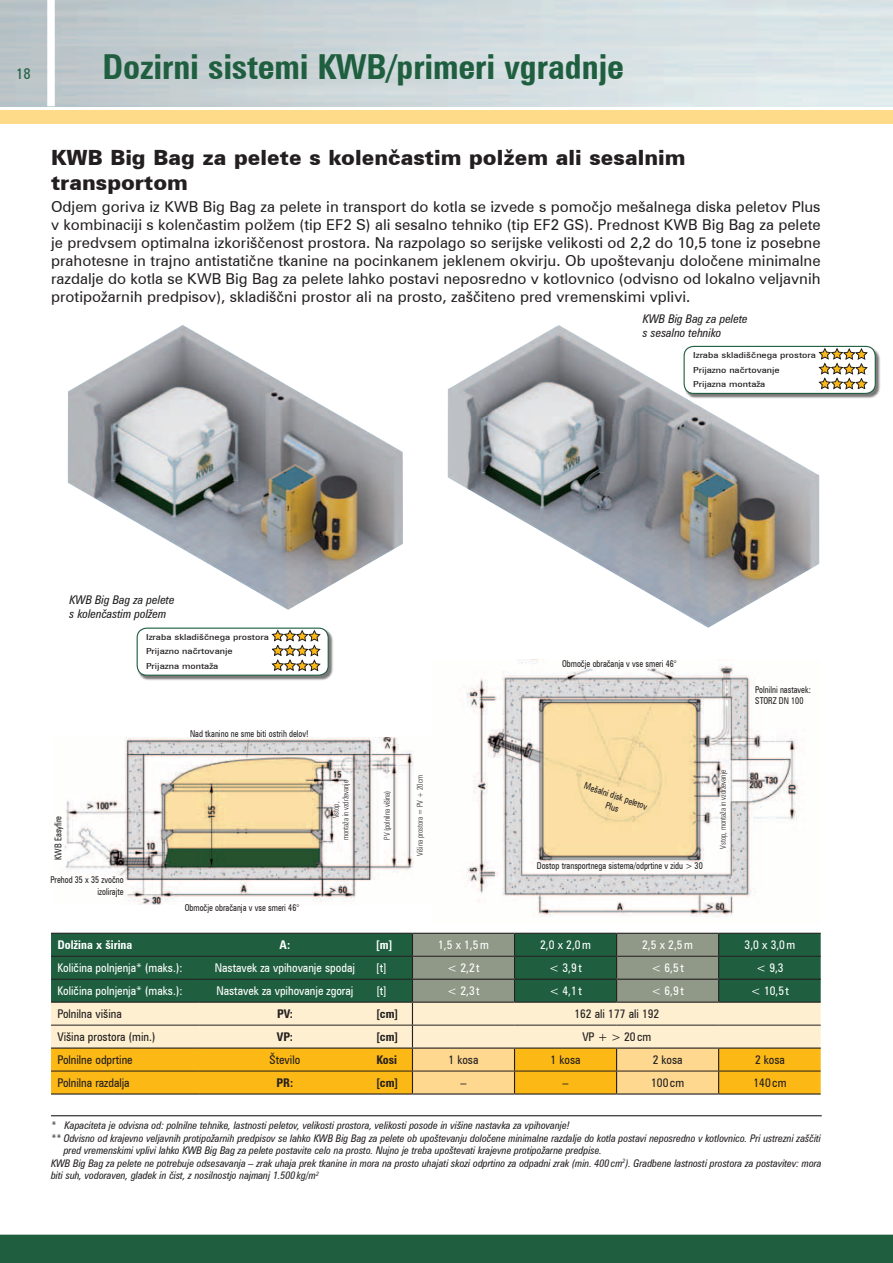
<style>
.page{position:relative;width:893px;height:1263px;background:#fff}
.page>*{position:absolute;margin:0;border:0;box-sizing:border-box;transform-origin:0 0}
.t1{font:700 condensed 34.5px "Zurich BT";color:#1f5f40}
.t2{font:900 21px/25.2px "Zurich BT";color:#231f20}
.t3{font:15px/18px "Zurich BT";color:#231f20;text-align:justify}
.t4{font:condensed 15px "Zurich BT";color:#1f5f40}
.t5{font:condensed 12px "Zurich BT";color:#fff}
.t6{font:condensed 12px "Zurich BT";color:#231f20}
.t7{font:italic condensed 12px/14.1px "Zurich BT";color:#231f20}
.t8{font:700 condensed 12px "Zurich BT";color:#231f20}
.t9{font:700 condensed 12px "Zurich BT";color:#fff}
.t10{font:italic condensed 10.5px "Zurich BT";color:#231f20}
.t11{font:condensed 9.45px/11.2px "Zurich BT";color:#231f20;scale:.9 1}
.t12{font:condensed 8.4px/14.7px "Zurich BT";color:#231f20;scale:1.37 1}
.t13{font:300 condensed 8.1px/9.8px "Zurich BT";color:#231f20;text-align:center;scale:.9 1}
</style>
<div class="page">
<div style="left:0;top:0;width:893px;height:124px;background:#fddb89"></div>
<div style="left:0;top:1233px;width:893px;height:30px;background:#1f5f40"></div>
<div style="left:0;top:1227px;width:893px;height:7px;background:#fff"></div>
<svg style="left:0;top:106px;width:893px;height:4px;background:#f2f5f5"></svg>
<img style="left:0;top:0;width:893px;height:106px">
<div style="left:47px;top:0;width:8px;height:106px;background:#fff"></div>
<svg style="left:51px;top:933px;width:770px;height:160px;background:#a4a46a"></svg>
<hr style="left:51px;top:1093px;width:149px;height:1px;background:#231f20">
<hr style="left:200px;top:1093px;width:170px;height:1px;background:#231f20">
<hr style="left:370px;top:1093px;width:42px;height:1px;background:#231f20">
<hr style="left:412px;top:1093px;width:102px;height:1px;background:#231f20">
<hr style="left:514px;top:1093px;width:103px;height:1px;background:#231f20">
<hr style="left:617px;top:1093px;width:102px;height:1px;background:#231f20">
<hr style="left:719px;top:1093px;width:102px;height:1px;background:#231f20">
<hr style="left:51px;top:956px;width:149px;height:1px;background:#231f20">
<hr style="left:200px;top:956px;width:170px;height:1px;background:#231f20">
<hr style="left:370px;top:956px;width:42px;height:1px;background:#231f20">
<hr style="left:412px;top:956px;width:102px;height:1px;background:#231f20">
<hr style="left:514px;top:956px;width:103px;height:1px;background:#231f20">
<hr style="left:617px;top:956px;width:102px;height:1px;background:#231f20">
<hr style="left:719px;top:956px;width:102px;height:1px;background:#231f20">
<hr style="left:51px;top:979px;width:149px;height:1px;background:#231f20">
<hr style="left:200px;top:979px;width:170px;height:1px;background:#231f20">
<hr style="left:370px;top:979px;width:42px;height:1px;background:#231f20">
<hr style="left:51px;top:1071px;width:149px;height:1px;background:#231f20">
<hr style="left:200px;top:1071px;width:170px;height:1px;background:#231f20">
<hr style="left:370px;top:1071px;width:42px;height:1px;background:#231f20">
<hr style="left:412px;top:1071px;width:102px;height:1px;background:#231f20">
<hr style="left:514px;top:1071px;width:103px;height:1px;background:#231f20">
<hr style="left:617px;top:1071px;width:102px;height:1px;background:#231f20">
<hr style="left:719px;top:1071px;width:102px;height:1px;background:#231f20">
<hr style="left:51px;top:1025px;width:149px;height:1px;background:#231f20">
<hr style="left:200px;top:1025px;width:170px;height:1px;background:#231f20">
<hr style="left:370px;top:1025px;width:42px;height:1px;background:#231f20">
<hr style="left:412px;top:1025px;width:102px;height:1px;background:#231f20">
<hr style="left:514px;top:1025px;width:103px;height:1px;background:#231f20">
<hr style="left:617px;top:1025px;width:102px;height:1px;background:#231f20">
<hr style="left:719px;top:1025px;width:102px;height:1px;background:#231f20">
<hr style="left:51px;top:1115px;width:771px;height:1px;background:#231f20">
<img style="left:466px;top:659px;width:336px;height:258px">
<img style="left:64px;top:737px;width:350px;height:167px">
<img style="left:68px;top:325px;width:335px;height:285px">
<img style="left:448px;top:325px;width:371px;height:303px">
<div style="left:684px;top:347px;width:197px;height:52px;background:#231f20;opacity:.6"></div>
<div style="left:684px;top:346px;width:191px;height:47px;background:#fff;border-radius:10px"></div>
<div style="left:684px;top:346px;width:192px;height:48px;border:1px solid #1f5f40;border-radius:10px"></div>
<div style="left:138px;top:629px;width:196px;height:51px;background:#231f20;opacity:.6"></div>
<div style="left:137px;top:628px;width:191px;height:47px;background:#fff;border-radius:10px"></div>
<div style="left:137px;top:628px;width:192px;height:48px;border:1px solid #1f5f40;border-radius:10px"></div>
<svg style="left:819px;top:348px;width:48px;height:41px"></svg>
<svg style="left:272px;top:630px;width:48px;height:41px"></svg>
<h3 class="t4" style="left:16px;top:65px;width:16px">18</h3>
<h1 class="t1" style="left:102px;top:46px;width:523px">Dozirni sistemi KWB/primeri vgradnje</h1>
<h1 class="t1" style="left:102px;top:46px;width:124px">Headline</h1>
<h2 class="t2" style="left:51px;top:145px;width:636px">KWB Big Bag za pelete s kolenčastim polžem ali sesalnim transportom</h2>
<p class="t3" style="left:51px;top:198px;width:771px">Odjem goriva iz KWB Big Bag za pelete in transport do kotla se izvede s pomočjo mešalnega diska peletov Plus v kombinaciji s kolenčastim polžem (tip EF2 S) ali sesalno tehniko (tip EF2 GS). Prednost KWB Big Bag za pelete je predvsem optimalna izkoriščenost prostora. Na razpolago so serijske velikosti od 2,2 do 10,5 tone iz posebne prahotesne in trajno antistatične tkanine na pocinkanem jeklenem okvirju. Ob upoštevanju določene minimalne razdalje do kotla se KWB Big Bag za pelete lahko postavi neposredno v kotlovnico (odvisno od lokalno veljavnih protipožarnih predpisov), skladiščni prostor ali na prosto, zaščiteno pred vremenskimi vplivi.</p>
<p class="t7" style="left:643px;top:312px;width:107px">KWB Big Bag za pelete s sesalno tehniko</p>
<p class="t12" style="left:693px;top:347px;width:91px">Izraba skladiščnega prostora<br>Prijazno načrtovanje<br>Prijazna montaža</p>
<p class="t7" style="left:70px;top:593px;width:107px">KWB Big Bag za pelete s kolenčastim polžem</p>
<p class="t12" style="left:146px;top:629px;width:91px">Izraba skladiščnega prostora<br>Prijazno načrtovanje<br>Prijazna montaža</p>
<p class="t11" style="left:53px;top:859px;width:50px;rotate:-90deg">KWB Easyfire</p>
<p class="t11" style="left:50px;top:874px;width:83px;text-align:right">Prehod 35 x 35 zvočno izolirajte</p>
<p class="t11" style="left:190px;top:728px;width:134px">Nad tkanino ne sme biti ostrih delov!</p>
<p class="t11" style="left:185px;top:902px;width:129px">Območje obračanja v vse smeri 46°</p>
<p class="t13" style="left:331px;top:840px;width:68px;rotate:-90deg">Vstop,<br>montaža in vzdrževanje</p>
<p class="t13" style="left:382px;top:840px;width:56px;rotate:-90deg">PV (polnilna višina)</p>
<p class="t13" style="left:415px;top:855px;width:91px;rotate:-90deg">Višina prostora = PV + 20 cm</p>
<p class="t11" style="left:562px;top:658px;width:129px">Območje obračanja v vse smeri 46°</p>
<p class="t11" style="left:586px;top:780px;width:75px;text-align:center;rotate:19deg">Mešalni disk peletov<br>Plus</p>
<p class="t13" style="left:718px;top:848px;width:89px;rotate:-90deg">Vstop, montaža in vzdrževanje</p>
<p class="t11" style="left:537px;top:860px;width:186px">Dostop transportnega sistema/odprtine v zidu &gt; 30</p>
<p class="t11" style="left:755px;top:684px;width:63px">Polnilni nastavek:<br>STORZ DN 100</p>
<p class="t9" style="left:57px;top:938px;width:76px">Dolžina x širina</p>
<p class="t9" style="left:280px;top:938px;width:12px">A:</p>
<p class="t9" style="left:376px;top:938px;width:18px">[m]</p>
<p class="t5" style="left:438px;top:938px;width:52px">1,5 x 1,5m</p>
<p class="t5" style="left:540px;top:938px;width:52px">2,0 x 2,0m</p>
<p class="t5" style="left:642px;top:938px;width:52px">2,5 x 2,5m</p>
<p class="t5" style="left:745px;top:938px;width:52px">3,0 x 3,0m</p>
<p class="t5" style="left:57px;top:961px;width:127px">Količina polnjenja* (maks.):</p>
<p class="t5" style="left:215px;top:961px;width:142px">Nastavek za vpihovanje spodaj</p>
<p class="t5" style="left:376px;top:961px;width:12px">[t]</p>
<p class="t5" style="left:447px;top:961px;width:34px">&lt; 2,2 t</p>
<p class="t5" style="left:549px;top:961px;width:34px">&lt; 3,9 t</p>
<p class="t5" style="left:651px;top:961px;width:34px">&lt; 6,5 t</p>
<p class="t5" style="left:756px;top:961px;width:29px">&lt; 9,3</p>
<p class="t5" style="left:57px;top:983px;width:127px">Količina polnjenja* (maks.):</p>
<p class="t5" style="left:216px;top:983px;width:138px">Nastavek za vpihovanje zgoraj</p>
<p class="t5" style="left:376px;top:983px;width:12px">[t]</p>
<p class="t5" style="left:447px;top:984px;width:34px">&lt; 2,3 t</p>
<p class="t5" style="left:549px;top:984px;width:34px">&lt; 4,1 t</p>
<p class="t5" style="left:651px;top:984px;width:34px">&lt; 6,9 t</p>
<p class="t5" style="left:751px;top:984px;width:40px">&lt; 10,5 t</p>
<p class="t6" style="left:57px;top:1007px;width:66px">Polnilna višina</p>
<p class="t8" style="left:277px;top:1007px;width:17px">PV:</p>
<p class="t8" style="left:376px;top:1007px;width:23px">[cm]</p>
<p class="t6" style="left:574px;top:1007px;width:86px">162 ali 177 ali 192</p>
<p class="t6" style="left:57px;top:1029px;width:100px">Višina prostora (min.)</p>
<p class="t8" style="left:277px;top:1029px;width:18px">VP:</p>
<p class="t8" style="left:376px;top:1029px;width:23px">[cm]</p>
<p class="t6" style="left:582px;top:1029px;width:70px">VP + &gt; 20 cm</p>
<p class="t6" style="left:57px;top:1053px;width:77px">Polnilne odprtine</p>
<p class="t6" style="left:269px;top:1053px;width:32px">Število</p>
<p class="t8" style="left:376px;top:1053px;width:22px">Kosi</p>
<p class="t6" style="left:449px;top:1052px;width:31px">1 kosa</p>
<p class="t6" style="left:551px;top:1052px;width:31px">1 kosa</p>
<p class="t6" style="left:653px;top:1052px;width:31px">2 kosa</p>
<p class="t6" style="left:755px;top:1052px;width:31px">2 kosa</p>
<p class="t6" style="left:57px;top:1075px;width:74px">Polnilna razdalja</p>
<p class="t8" style="left:277px;top:1075px;width:18px">PR:</p>
<p class="t8" style="left:376px;top:1075px;width:23px">[cm]</p>
<p class="t6" style="left:460px;top:1075px;width:7px">–</p>
<p class="t6" style="left:563px;top:1075px;width:7px">–</p>
<p class="t6" style="left:651px;top:1075px;width:34px">100 cm</p>
<p class="t6" style="left:753px;top:1075px;width:34px">140 cm</p>
<p class="t10" style="left:51px;top:1119px;width:520px">* Kapaciteta je odvisna od: polnilne tehnike, lastnosti peletov, velikosti prostora, velikosti posode in višine nastavka za vpihovanje!</p>
<p class="t10" style="left:51px;top:1131px;width:771px">** Odvisno od krajevno veljavnih protipožarnih predpisov se lahko KWB Big Bag za pelete ob upoštevanju določene minimalne razdalje do kotla postavi neposredno v kotlovnico. Pri ustrezni zaščiti</p>
<p class="t10" style="left:64px;top:1144px;width:540px">pred vremenskimi vplivi lahko KWB Big Bag za pelete postavite celo na prosto. Nujno je treba upoštevati krajevne protipožarne predpise.</p>
<p class="t10" style="left:51px;top:1157px;width:772px">KWB Big Bag za pelete ne potrebuje odsesavanja – zrak uhaja prek tkanine in mora na prosto uhajati skozi odprtino za odpadni zrak (min. 400 cm<sup>2</sup>). Gradbene lastnosti prostora za postavitev: mora</p>
<p class="t10" style="left:51px;top:1169px;width:269px">biti suh, vodoraven, gladek in čist, z nosilnostjo najmanj 1.500 kg/m<sup>2</sup></p>
</div>
